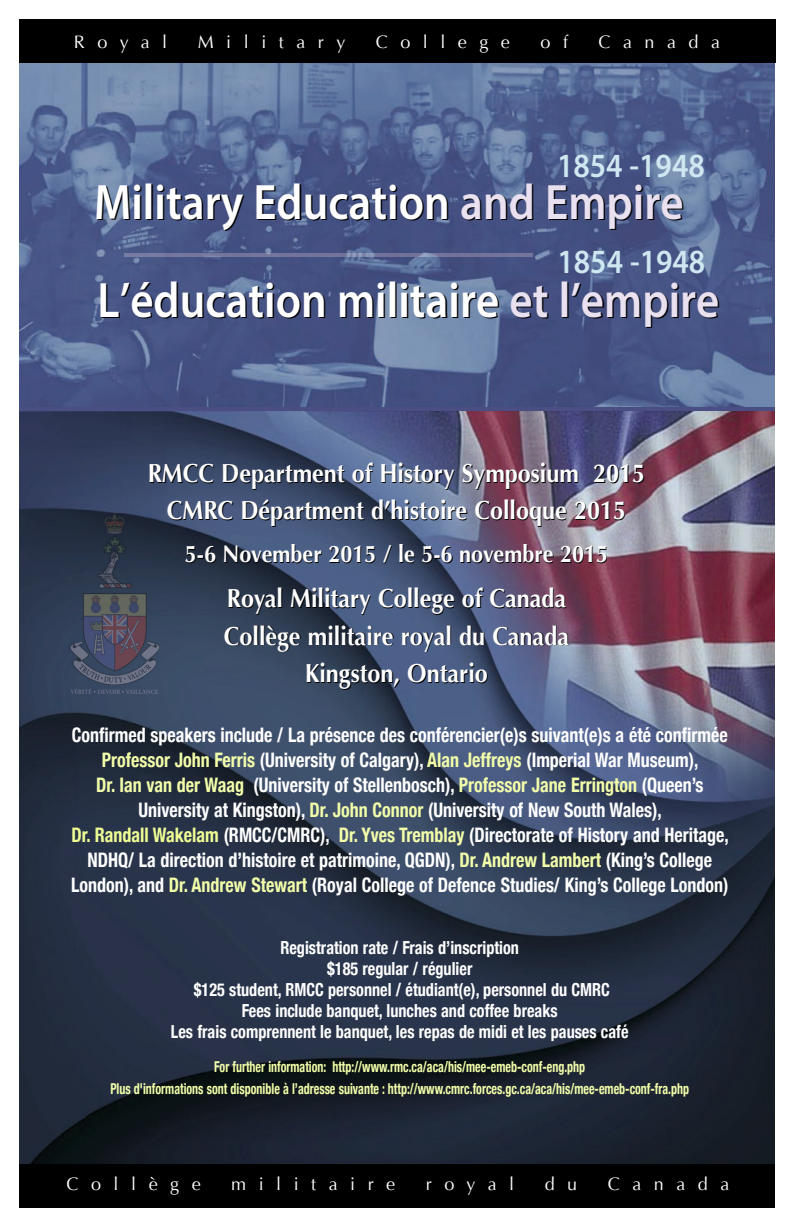
<style>
.page{position:relative;width:792px;height:1224px;background:#fff}
.page>*{position:absolute;margin:0;border:0;box-sizing:border-box;transform-origin:0 0}
.t1{font:600 50px/97.8px "Myriad Pro";color:#fff;scale:.9 1}
.t2{font:600 34px "Myriad Pro";color:#cee7f1;scale:.9 1}
.t3{font:700 26px/37.2px "Optima";color:#fff;text-align:center;scale:.9 1}
.t4{font:700 24px "Optima";color:#fff;scale:.9 1}
.t5{font:700 condensed 20px/25px "Helvetica Neue";color:#fff;text-align:center;scale:.9 1}
.t6{font:700 condensed 18px/21px "Helvetica Neue";color:#fff;text-align:center;scale:.9 1}
.t7{font:18px "Optima";letter-spacing:.695em;color:#fff}
.t8{font:700 condensed 15px/22.3px "Helvetica Neue";color:#f3ffa9;text-align:center;scale:.8 1}
.s1{color:#eae1f0}
.s2{color:#f3ffa9}
.s3{color:#f0ff94}
</style>
<div class="page">
<img style="left:19px;top:62px;width:756px;height:456px">
<img style="left:19px;top:518px;width:68px;height:647px">
<img style="left:157px;top:518px;width:618px;height:647px">
<img style="left:87px;top:694px;width:70px;height:471px">
<div style="left:19px;top:19px;width:756px;height:43px;background:#000"></div>
<div style="left:19px;top:1165px;width:756px;height:43px;background:#000"></div>
<img style="left:65px;top:513px;width:94px;height:181px">
<img style="left:124px;top:254px;width:409px;height:3px">
<hr style="left:19px;top:408px;width:756px;height:3px;background:#4a4e82">
<p class="t7" style="left:74px;top:31px;width:95px">Royal</p>
<p class="t7" style="left:198px;top:31px;width:149px">Military</p>
<p class="t7" style="left:376px;top:31px;width:136px">College</p>
<p class="t7" style="left:541px;top:31px;width:29px">o f</p>
<p class="t7" style="left:599px;top:31px;width:123px">Canada</p>
<h2 class="t2" style="left:557px;top:151px;width:166px">1854 -1948</h2>
<h1 class="t1" style="left:94px;top:158px;width:696px">Military Education <span class="s1">and Empire<br></span>L’éducation militaire <span class="s1">et l’empire</span></h1>
<h2 class="t2" style="left:557px;top:248px;width:166px">1854 -1948</h2>
<h3 class="t3" style="left:148px;top:455px;width:554px">RMCC Department of History Symposium 2015<br>CMRC Départment d’histoire Colloque 2015</h3>
<p class="t4" style="left:185px;top:540px;width:472px">5-6 November 2015 / le 5-6 novembre 2015</p>
<h3 class="t3" style="left:224px;top:580px;width:385px">Royal Military College of Canada<br>Collège militaire royal du Canada<br>Kingston, Ontario</h3>
<p class="t5" style="left:71px;top:722px;width:732px">Confirmed speakers include / La présence des conférencier(e)s suivant(e)s a été confirmée <span class="s2">Professor John Ferris</span> (University of Calgary), <span class="s2">Alan Jeffreys</span> (Imperial War Museum),<br><span class="s2">Dr. Ian van der Waag</span> (University of Stellenbosch), <span class="s2">Professor Jane Errington</span> (Queen’s University at Kingston), <span class="s2">Dr. John Connor</span> (University of New South Wales),<br><span class="s3">Dr. Randall Wakelam</span> (RMCC/CMRC), <span class="s2">Dr. Yves Tremblay</span> (Directorate of History and Heritage, NDHQ/ La direction d’histoire et patrimoine, QGDN), <span class="s2">Dr. Andrew Lambert</span> (King’s College London), and <span class="s2">Dr. Andrew Stewart</span> (Royal College of Defence Studies/ King’s College London)</p>
<p class="t6" style="left:171px;top:937px;width:510px">Registration rate / Frais d’inscription<br>$185 regular / régulier<br>$125 student, RMCC personnel / étudiant(e), personnel du CMRC<br>Fees include banquet, lunches and coffee breaks<br>Les frais comprennent le banquet, les repas de midi et les pauses café</p>
<p class="t8" style="left:110px;top:1055px;width:725px">For further information: http://www.rmc.ca/aca/his/mee-emeb-conf-eng.php<br>Plus d'informations sont disponible à l’adresse suivante : http://www.cmrc.forces.gc.ca/aca/his/mee-emeb-conf-fra.php</p>
<p class="t7" style="left:67px;top:1174px;width:136px">Collège</p>
<p class="t7" style="left:231px;top:1174px;width:166px">militaire</p>
<p class="t7" style="left:426px;top:1174px;width:90px">royal</p>
<p class="t7" style="left:545px;top:1174px;width:34px">d u</p>
<p class="t7" style="left:608px;top:1174px;width:123px">Canada</p>
</div>
